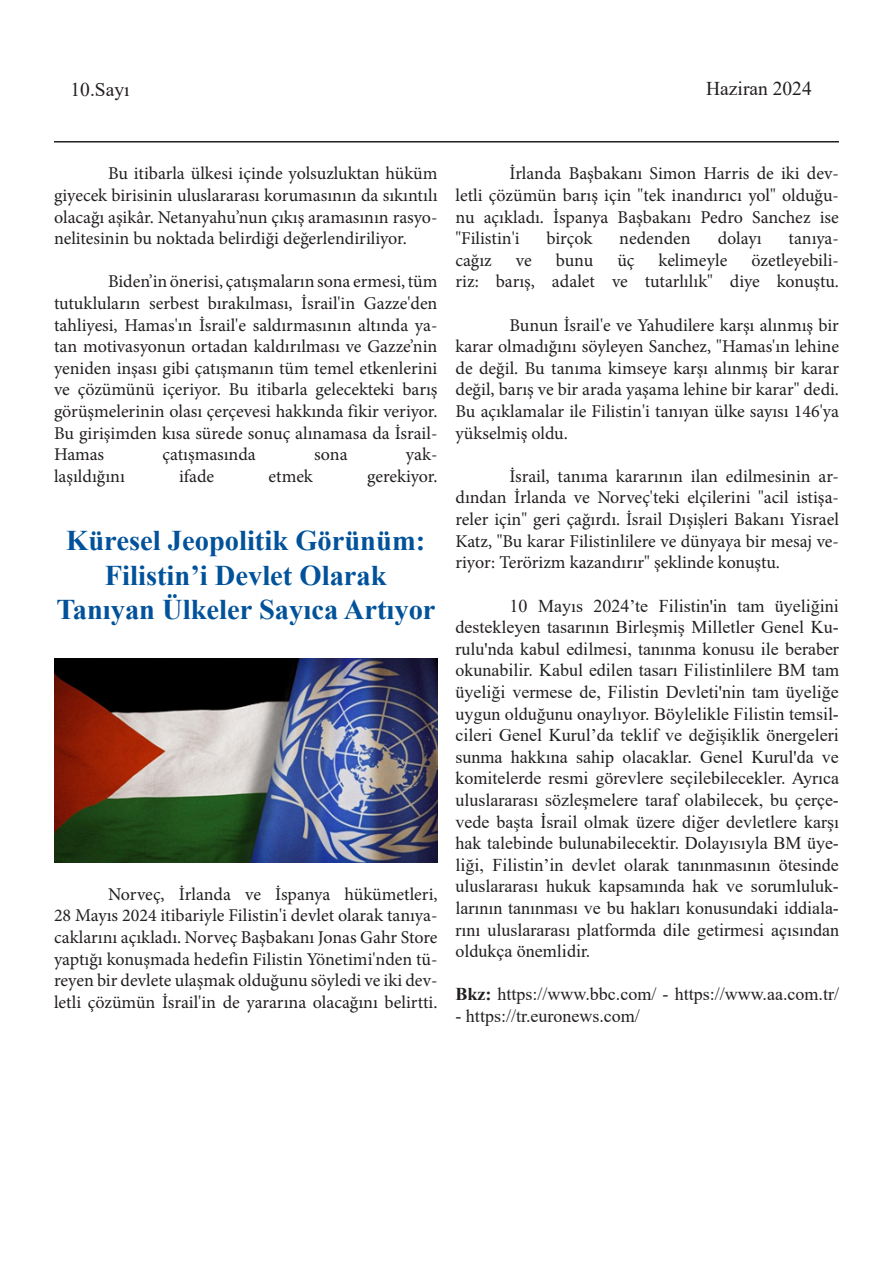
<style>
.page{position:relative;width:893px;height:1263px;background:#fff}
.page>*{position:absolute;margin:0;border:0;box-sizing:border-box;transform-origin:0 0}
.t1{font:700 28.5px/34.2px "Times New Roman";color:#01529a;text-align:center}
.t2{font:19.5px "Times New Roman";color:#231f20}
.t3{font:18px/21.6px "Minion Pro";color:#231f20;text-align:justify}
.t4{font:18px/21.6px "Times New Roman";color:#231f20;text-align:justify}
.s1{font-weight:700}
</style>
<div class="page">
<hr style="left:54px;top:141px;width:785px;height:2px;background:#231f20">
<img style="left:54px;top:658px;width:383px;height:205px">
<p class="t2" style="left:70px;top:75px;width:61px">10.Sayı</p>
<p class="t2" style="left:706px;top:74px;width:107px">Haziran 2024</p>
<p class="t3" style="left:54px;top:163px;width:385px;text-indent:54px">Bu itibarla ülkesi içinde yolsuzluktan hüküm giyecek birisinin uluslararası korumasının da sıkıntılı olacağı aşikâr. Netanyahu’nun çıkış aramasının rasyo&shy;nelitesinin bu noktada belirdiği değerlendiriliyor.</p>
<p class="t3" style="left:54px;top:271px;width:385px;text-indent:54px">Biden’in önerisi, çatışmaların sona ermesi, tüm tutukluların serbest bırakılması, İsrail'in Gazze'den tahliyesi, Hamas'ın İsrail'e saldırmasının altında ya&shy;tan motivasyonun ortadan kaldırılması ve Gazze’nin yeniden inşası gibi çatışmanın tüm temel etkenlerini ve çözümünü içeriyor. Bu itibarla gelecekteki barış görüşmelerinin olası çerçevesi hakkında fikir veriyor.<br>Bu girişimden kısa sürede sonuç alınamasa da İsrail-</p>
<p class="t3" style="left:54px;top:444px;width:52px">Hamas</p>
<p class="t3" style="left:163px;top:444px;width:95px">çatışmasında</p>
<p class="t3" style="left:314px;top:444px;width:35px">sona</p>
<p class="t3" style="left:406px;top:444px;width:33px">yak-</p>
<p class="t3" style="left:54px;top:465px;width:72px">laşıldığını</p>
<p class="t3" style="left:179px;top:465px;width:37px">ifade</p>
<p class="t3" style="left:268px;top:465px;width:46px">etmek</p>
<p class="t3" style="left:367px;top:465px;width:72px">gerekiyor.</p>
<p class="t1" style="left:66px;top:523px;width:360px">Küresel Jeopolitik Görünüm:<br>Filistin’i Devlet Olarak</p>
<p class="t1" style="left:56px;top:591px;width:381px">Tanıyan Ülkeler Sayıca Artıyor</p>
<p class="t3" style="left:108px;top:883px;width:331px">Norveç, İrlanda ve İspanya hükümetleri,</p>
<p class="t3" style="left:54px;top:905px;width:385px">28 Mayıs 2024 itibariyle Filistin'i devlet olarak tanıya&shy;caklarını açıkladı. Norveç Başbakanı Jonas Gahr Store yaptığı konuşmada hedefin Filistin Yönetimi'nden tü&shy;reyen bir devlete ulaşmak olduğunu söyledi ve iki dev&shy;letli çözümün İsrail'in de yararına olacağını belirtti.</p>
<p class="t3" style="left:455px;top:163px;width:385px;text-indent:54px">İrlanda Başbakanı Simon Harris de iki dev&shy;letli çözümün barış için "tek inandırıcı yol" olduğu&shy;nu açıkladı. İspanya Başbakanı Pedro Sanchez ise</p>
<p class="t3" style="left:455px;top:228px;width:66px">"Filistin'i</p>
<p class="t3" style="left:547px;top:228px;width:47px">birçok</p>
<p class="t3" style="left:619px;top:228px;width:73px">nedenden</p>
<p class="t3" style="left:718px;top:228px;width:45px">dolayı</p>
<p class="t3" style="left:788px;top:228px;width:52px">tanıya-</p>
<p class="t3" style="left:455px;top:249px;width:38px">cağız</p>
<p class="t3" style="left:516px;top:249px;width:17px">ve</p>
<p class="t3" style="left:556px;top:249px;width:39px">bunu</p>
<p class="t3" style="left:617px;top:249px;width:19px">üç</p>
<p class="t3" style="left:659px;top:249px;width:70px">kelimeyle</p>
<p class="t3" style="left:455px;top:249px;width:385px;text-align:right">özetleyebili-<br>riz: barış, adalet ve tutarlılık" diye konuştu.</p>
<p class="t3" style="left:455px;top:314px;width:385px;text-indent:54px">Bunun İsrail'e ve Yahudilere karşı alınmış bir karar olmadığını söyleyen Sanchez, "Hamas'ın lehine de değil. Bu tanıma kimseye karşı alınmış bir karar değil, barış ve bir arada yaşama lehine bir karar" dedi.<br>Bu açıklamalar ile Filistin'i tanıyan ülke sayısı 146'ya yükselmiş oldu.</p>
<p class="t3" style="left:455px;top:465px;width:385px;text-indent:54px">İsrail, tanıma kararının ilan edilmesinin ar&shy;dından İrlanda ve Norveç'teki elçilerini "acil istişa&shy;reler için" geri çağırdı. İsrail Dışişleri Bakanı Yisrael Katz, "Bu karar Filistinlilere ve dünyaya bir mesaj ve&shy;riyor: Terörizm kazandırır" şeklinde konuştu.</p>
<p class="t4" style="left:455px;top:594px;width:385px;text-indent:54px">10 Mayıs 2024’te Filistin'in tam üyeliğini destekleyen tasarının Birleşmiş Milletler Genel Ku&shy;rulu'nda kabul edilmesi, tanınma konusu ile beraber okunabilir. Kabul edilen tasarı Filistinlilere BM tam üyeliği vermese de, Filistin Devleti'nin tam üyeliğe uygun olduğunu onaylıyor. Böylelikle Filistin temsil&shy;cileri Genel Kurul’da teklif ve değişiklik önergeleri sunma hakkına sahip olacaklar. Genel Kurul'da ve komitelerde resmi görevlere seçilebilecekler. Ayrıca uluslararası sözleşmelere taraf olabilecek, bu çerçe&shy;vede başta İsrail olmak üzere diğer devletlere karşı hak talebinde bulunabilecektir. Dolayısıyla BM üye&shy;liği, Filistin’in devlet olarak tanınmasının ötesinde uluslararası hukuk kapsamında hak ve sorumluluk&shy;larının tanınması ve bu hakları konusundaki iddiala&shy;rını uluslararası platformda dile getirmesi açısından oldukça önemlidir.</p>
<p class="t4" style="left:455px;top:983px;width:385px"><span class="s1">Bkz:</span> https://www.bbc.com/ - https://www.aa.com.tr/</p>
<p class="t4" style="left:455px;top:1004px;width:186px">- https://tr.euronews.com/</p>
</div>
